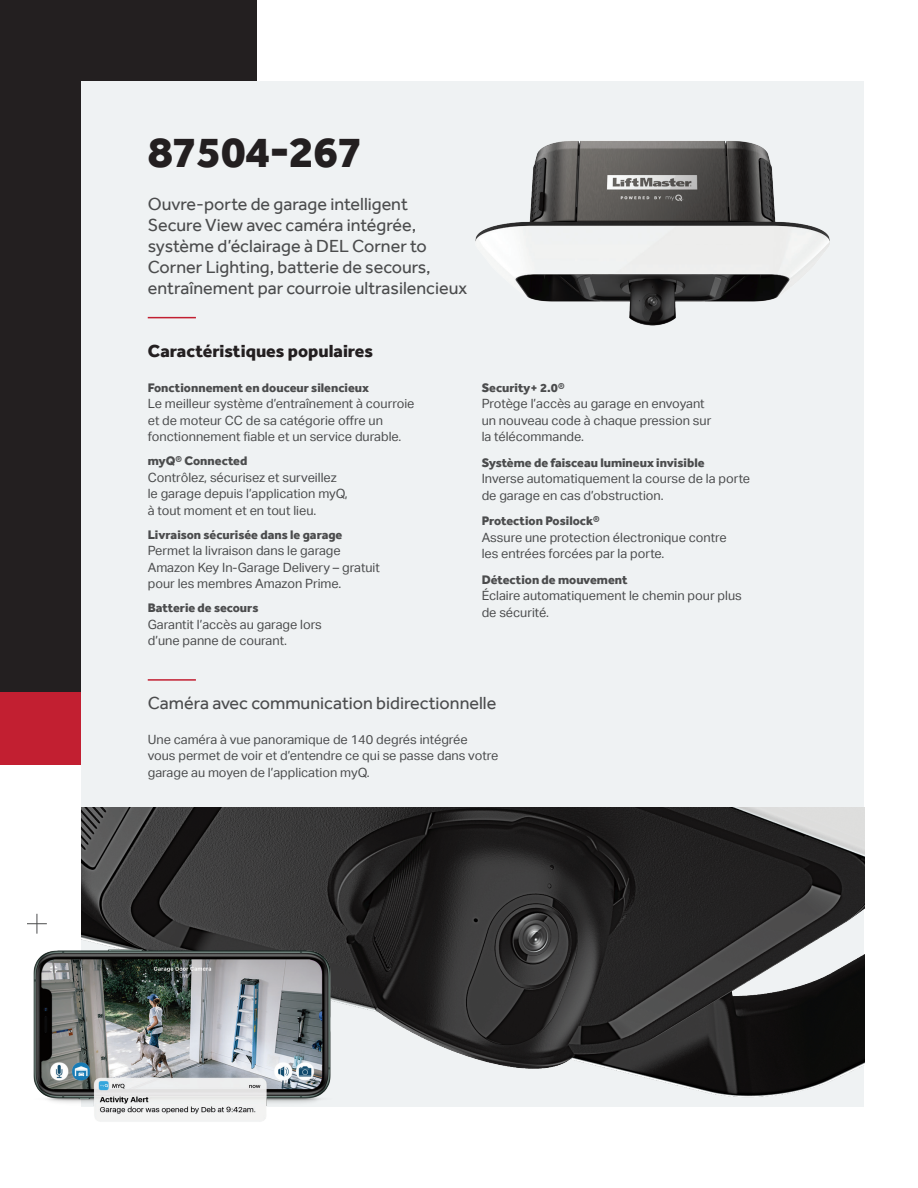
<style>
.page{position:relative;width:918px;height:1188px;background:#fff}
.page>*{position:absolute;margin:0;border:0;box-sizing:border-box;transform-origin:0 0}
.t1{font:800 45px "Effra";letter-spacing:-.02em;color:#231f20}
.t2{font:18px/21px "Effra";color:#4b4c4d}
.t3{font:800 18px "Effra";color:#231f20}
.t4{font:12.75px/16.5px "Aktiv Grotesk";color:#4b4c4d}
.t5{font:800 12.75px "Effra";color:#4b4c4d}
</style>
<div class="page">
<div style="left:0;top:691px;width:256px;height:74px;background:#c21f31"></div>
<div style="left:0;top:0;width:256px;height:691px;background:#231f20"></div>
<div style="left:81px;top:81px;width:783px;height:1026px;background:#eff2f3"></div>
<svg style="left:27px;top:914px;width:20px;height:18px"></svg>
<img style="left:81px;top:808px;width:783px;height:289px">
<img style="left:33px;top:932px;width:318px;height:190px">
<img style="left:475px;top:141px;width:355px;height:185px">
<hr style="left:148px;top:317px;width:48px;height:1px;background:#c21f31">
<hr style="left:148px;top:679px;width:48px;height:2px;background:#c21f31">
<h1 class="t1" style="left:148px;top:125px;width:217px">87504-267</h1>
<h2 class="t2" style="left:148px;top:193px;width:321px">Ouvre-porte de garage intelligent<br>Secure View avec caméra intégrée, système d’éclairage à DEL Corner to Corner Lighting, batterie de secours, entraînement par courroie ultrasilencieux</h2>
<h2 class="t3" style="left:148px;top:341px;width:227px">Caractéristiques populaires</h2>
<p class="t5" style="left:148px;top:380px;width:223px">Fonctionnement en douceur silencieux</p>
<p class="t4" style="left:148px;top:396px;width:268px">Le meilleur système d’entraînement à courroie et de moteur CC de sa catégorie offre un fonctionnement fiable et un service durable.</p>
<p class="t5" style="left:148px;top:454px;width:101px">myQ® Connected</p>
<p class="t4" style="left:148px;top:469px;width:202px">Contrôlez, sécurisez et surveillez le garage depuis l’application myQ, à tout moment et en tout lieu.</p>
<p class="t5" style="left:148px;top:527px;width:196px">Livraison sécurisée dans le garage</p>
<p class="t4" style="left:148px;top:543px;width:234px">Permet la livraison dans le garage<br>Amazon Key In-Garage Delivery – gratuit pour les membres Amazon Prime.</p>
<p class="t5" style="left:148px;top:601px;width:112px">Batterie de secours</p>
<p class="t4" style="left:148px;top:616px;width:176px">Garantit l’accès au garage lors d’une panne de courant.</p>
<p class="t5" style="left:482px;top:380px;width:84px">Security+ 2.0®</p>
<p class="t4" style="left:482px;top:396px;width:231px">Protège l’accès au garage en envoyant un nouveau code à chaque pression sur la télécommande.</p>
<p class="t5" style="left:482px;top:455px;width:224px">Système de faisceau lumineux invisible</p>
<p class="t4" style="left:482px;top:471px;width:270px">Inverse automatiquement la course de la porte de garage en cas d’obstruction.</p>
<p class="t5" style="left:482px;top:514px;width:120px">Protection Posilock®</p>
<p class="t4" style="left:482px;top:529px;width:247px">Assure une protection électronique contre les entrées forcées par la porte.</p>
<p class="t5" style="left:482px;top:572px;width:148px">Détection de mouvement</p>
<p class="t4" style="left:482px;top:588px;width:262px">Éclaire automatiquement le chemin pour plus de sécurité.</p>
<h2 class="t2" style="left:148px;top:693px;width:350px">Caméra avec communication bidirectionnelle</h2>
<p class="t4" style="left:148px;top:731px;width:352px">Une caméra à vue panoramique de 140 degrés intégrée vous permet de voir et d’entendre ce qui se passe dans votre garage au moyen de l’application myQ.</p>
</div>
